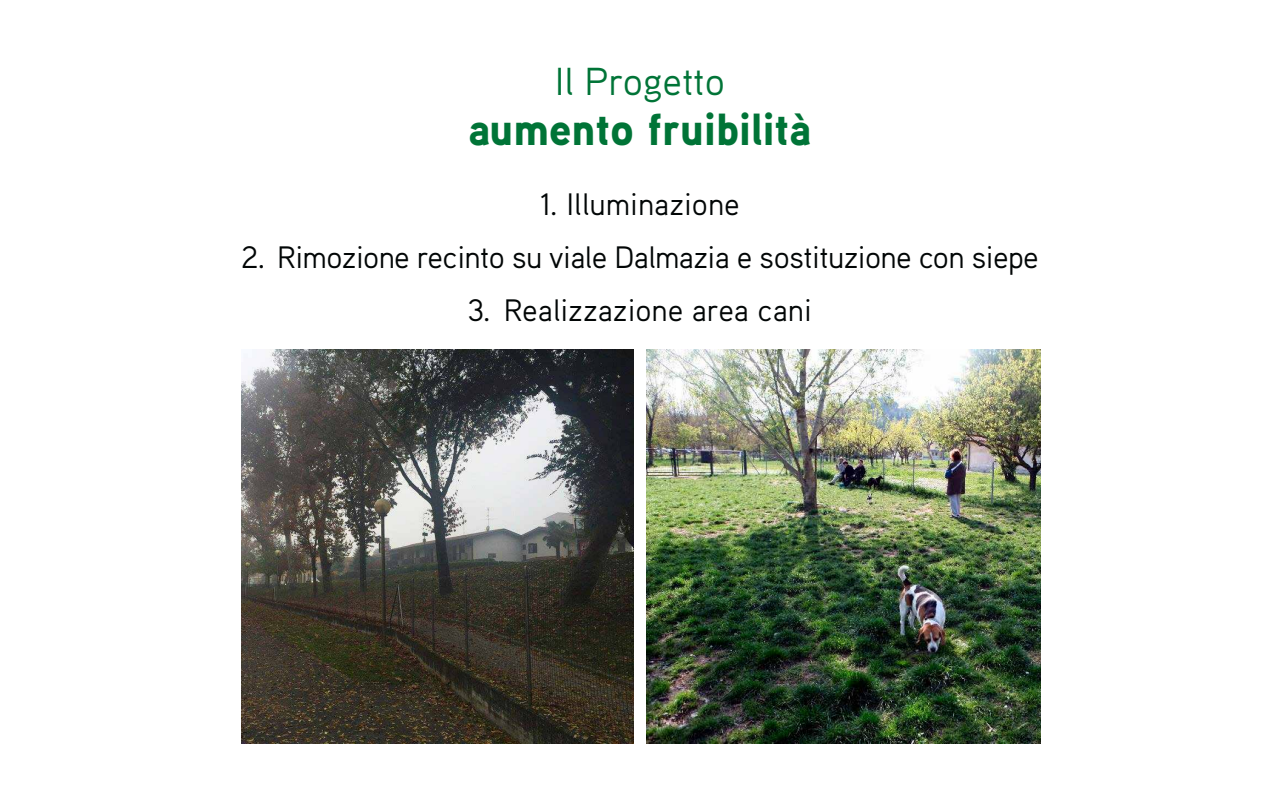
<style>
.page{position:relative;width:1280px;height:800px;background:#fff}
.page>*{position:absolute;margin:0;border:0;box-sizing:border-box;transform-origin:0 0}
.t1{font:900 45px "Aaux Pro";color:#007437}
.t2{font:39px "Aaux Pro";color:#007437}
.t3{font:31px "Aaux Pro";letter-spacing:-.02em;color:#020606}
.t4{font:31px "Aaux Pro";color:#020606}
</style>
<div class="page">
<img style="left:241px;top:349px;width:393px;height:394px">
<img style="left:646px;top:349px;width:394px;height:394px">
<p class="t2" style="left:555px;top:57px;width:172px">Il Progetto</p>
<h1 class="t1" style="left:468px;top:100px;width:345px">aumento fruibilità</h1>
<p class="t4" style="left:540px;top:185px;width:201px">1. Illuminazione</p>
<p class="t3" style="left:241px;top:238px;width:799px">2. Rimozione recinto su viale Dalmazia e sostituzione con siepe</p>
<p class="t4" style="left:468px;top:291px;width:346px">3. Realizzazione area cani</p>
</div>
